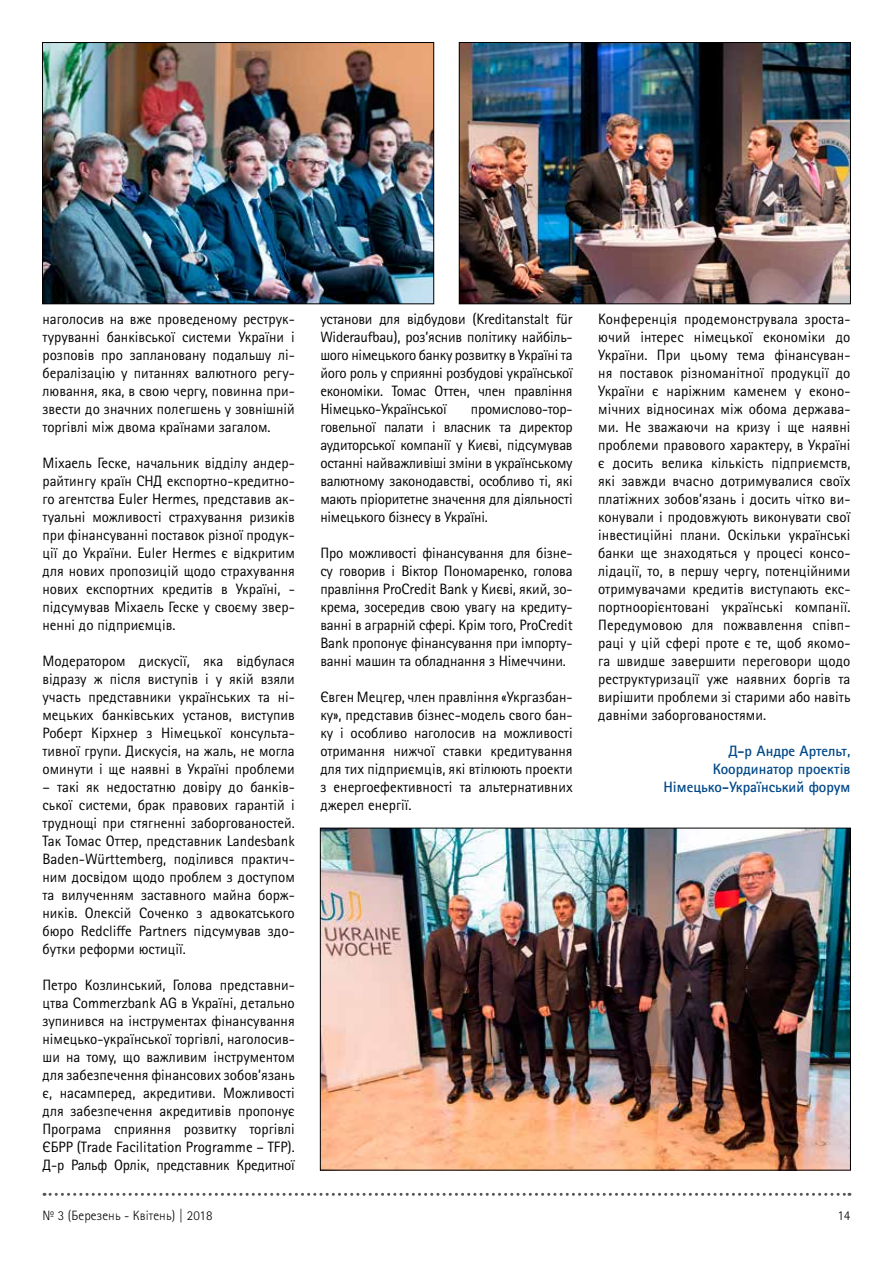
<style>
.page{position:relative;width:893px;height:1263px;background:#fff}
.page>*{position:absolute;margin:0;border:0;box-sizing:border-box;transform-origin:0 0}
.t1{font:15px/18px "Rotis Sans Serif Pro Cyr";color:#000;text-align:justify}
.t2{font:700 15px/18px "Rotis Sans Serif Pro Cyr";color:#004888;text-align:right}
.t3{font:300 13.5px "Rotis Sans Serif Pro Cyr";letter-spacing:.01em;color:#000}
</style>
<div class="page">
<svg style="left:44px;top:1193px;width:806px;height:3px"></svg>
<img style="left:44px;top:44px;width:388px;height:258px">
<div style="left:42px;top:42px;width:392px;height:262px;border:1px solid #000"></div>
<img style="left:322px;top:830px;width:527px;height:338px">
<img style="left:461px;top:44px;width:388px;height:258px">
<div style="left:459px;top:42px;width:392px;height:262px;border:1px solid #000"></div>
<p class="t1" style="left:43px;top:310px;width:254px">наголосив на вже проведеному реструк&shy;туруванні банківської системи України і розповів про заплановану подальшу лі&shy;бералізацію у питаннях валютного регу&shy;лювання, яка, в свою чергу, повинна при&shy;звести до значних полегшень у зовнішній торгівлі між двома країнами загалом.</p>
<p class="t1" style="left:43px;top:454px;width:254px">Міхаель Геске, начальник відділу андер&shy;райтингу країн СНД експортно-кредитно&shy;го агентства Euler Hermes, представив ак&shy;туальні можливості страхування ризиків при фінансуванні поставок різної продук&shy;ції до України. Euler Hermes є відкритим для нових пропозицій щодо страхування нових експортних кредитів в Україні, - підсумував Міхаель Геске у своєму звер&shy;ненні до підприємців.</p>
<p class="t1" style="left:43px;top:652px;width:254px">Модератором дискусії, яка відбулася відразу ж після виступів і у якій взяли участь представники українських та ні&shy;мецьких банківських установ, виступив Роберт Кірхнер з Німецької консульта&shy;тивної групи. Дискусія, на жаль, не могла оминути і ще наявні в Україні проблеми</p>
<p class="t1" style="left:43px;top:778px;width:254px">– такі як недостатню довіру до банків&shy;ської системи, брак правових гарантій і труднощі при стягненні заборгованостей.<br>Так Томас Оттер, представник Landesbank Baden-Württemberg, поділився практич&shy;ним досвідом щодо проблем з доступом та вилученням заставного майна борж&shy;ників. Олексій Соченко з адвокатського бюро Redcliffe Partners підсумував здо&shy;бутки реформи юстиції.</p>
<p class="t1" style="left:43px;top:976px;width:254px">Петро Козлинський, Голова представни&shy;цтва Commerzbank AG в Україні, детально зупинився на інструментах фінансування німецько-української торгівлі, наголосив&shy;ши на тому, що важливим інструментом для забезпечення фінансових зобов’язань є, насамперед, акредитиви. Можливості для забезпечення акредитивів пропонує Програма сприяння розвитку торгівлі ЄБРР (Trade Facilitation Programme – TFP).<br>Д-р Ральф Орлік, представник Кредитної</p>
<p class="t1" style="left:320px;top:310px;width:254px">установи для відбудови (Kreditanstalt für Wideraufbau), роз’яснив політику найбіль&shy;шого німецького банку розвитку в Україні та його роль у сприянні розбудові української економіки. Томас Оттен, член правління Німецько-Української</p>
<p class="t1" style="left:320px;top:400px;width:254px;text-indent:150px">промислово-тор&shy;говельної палати і власник та директор аудиторської компанії у Києві, підсумував останні найважливіші зміни в українському валютному законодавстві, особливо ті, які мають пріоритетне значення для діяльності німецького бізнесу в Україні.</p>
<p class="t1" style="left:320px;top:544px;width:254px">Про можливості фінансування для бізне&shy;су говорив і Віктор Пономаренко, гoлова правління ProCredit Bank у Києві, який, зо&shy;крема, зосередив свою увагу на кредиту&shy;ванні в аграрній сфері. Крім того, ProCredit Bank пропонує фінансування при імпорту&shy;ванні машин та обладнання з Німеччини.</p>
<p class="t1" style="left:320px;top:688px;width:254px">Євген Мецгер, член правління «Укргазбан&shy;ку», представив бізнес-модель свого бан&shy;ку і особливо наголосив на можливості отримання нижчої ставки кредитування для тих підприємців, які втілюють проекти з енергоефективності та альтернативних джерел енергії.</p>
<p class="t1" style="left:598px;top:310px;width:254px">Конференція продемонструвала зроста&shy;ючий інтерес німецької економіки до України. При цьому тема фінансуван&shy;ня поставок різноманітної продукції до України є наріжним каменем у еконо&shy;мічних відносинах між обома держава&shy;ми. Не зважаючи на кризу і ще наявні проблеми правового характеру, в Україні є досить велика кількість підприємств, які завжди вчасно дотримувалися своїх платіжних зобов’язань і досить чітко ви&shy;конували і продовжують виконувати свої інвестиційні плани. Оскільки українські банки ще знаходяться у процесі консо&shy;лідації, то, в першу чергу, потенційними отримувачами кредитів виступають екс&shy;портноорієнтовані українські компанії.<br>Передумовою для пожвавлення співп&shy;раці у цій сфері проте є те, щоб якомо&shy;га швидше завершити переговори щодо реструктуризації уже наявних боргів та вирішити проблеми зі старими або навіть давніми заборгованостями.</p>
<p class="t2" style="left:663px;top:742px;width:188px">Д-р Андре Артельт,<br>Координатор проектів<br>Німецько-Український форум</p>
<p class="t3" style="left:43px;top:1207px;width:172px">№ 3 (Березень - Квітень) | 2018</p>
<p class="t3" style="left:837px;top:1207px;width:15px">14</p>
</div>
